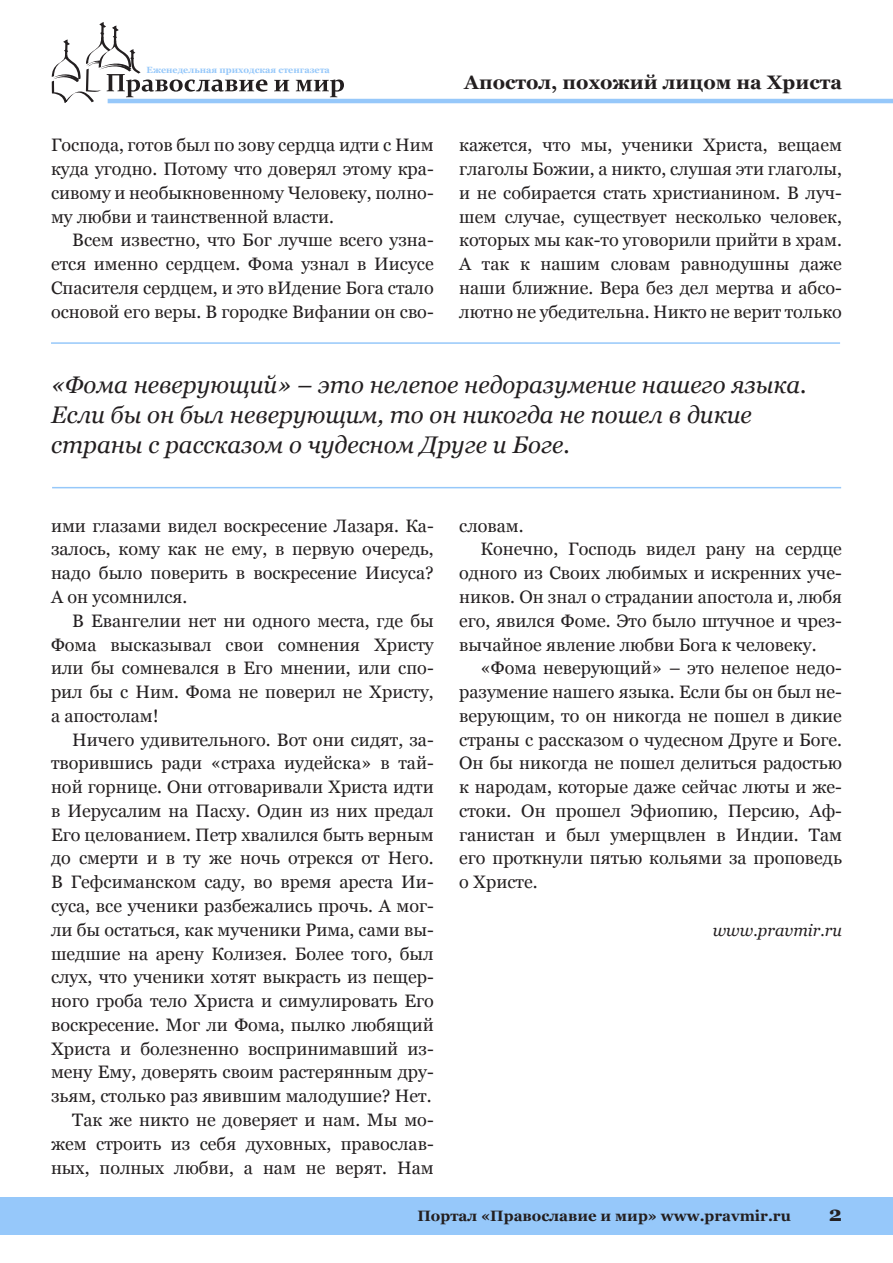
<style>
.page{position:relative;width:893px;height:1263px;background:#fff}
.page>*{position:absolute;margin:0;border:0;box-sizing:border-box;transform-origin:0 0}
.Text{font:italic 24px/30px "Georgia";color:#231f20}
.t1{font:700 21px "Georgia";color:#231f20}
.Podzagolovok{font:700 19.5px "Georgia";color:#231f20}
.Text-2{font:18px/23.7px "Georgia";color:#231f20;text-align:justify}
.Bibliography{font:italic 16.5px "Georgia";color:#231f20}
.t2{font:700 15px "Georgia";color:#231f20}
.t3{font:700 9px "Georgia";color:#96c8fa}
</style>
<div class="page">
<svg style="left:52px;top:22px;width:215px;height:81px"></svg>
<svg style="left:274px;top:80px;width:15px;height:11px"></svg>
<svg style="left:296px;top:79px;width:48px;height:18px"></svg>
<hr style="left:108px;top:99px;width:785px;height:4px;background:#96c8fa">
<div style="left:0;top:1197px;width:893px;height:37px;background:#96c8fa"></div>
<hr style="left:51px;top:342px;width:789px;height:2px;background:#96c8fa">
<hr style="left:52px;top:487px;width:789px;height:1px;background:#96c8fa">
<p class="t3" style="left:147px;top:64px;width:185px">Еженедельная приходская стенгазета</p>
<p class="Text-2" style="left:51px;top:134px;width:384px">Господа, готов был по зову сердца идти с Ним куда угодно. Потому что доверял этому кра&shy;сивому и необыкновенному Человеку, полно&shy;му любви и таинственной власти.</p>
<p class="Text-2" style="left:51px;top:229px;width:384px;text-indent:21px">Всем известно, что Бог лучше всего узна&shy;ется именно сердцем. Фома узнал в Иисусе Спасителя сердцем, и это вИдение Бога стало основой его веры. В городке Вифании он сво-</p>
<p class="Podzagolovok" style="left:464px;top:69px;width:379px">Апостол, похожий лицом на Христа</p>
<p class="Text-2" style="left:459px;top:134px;width:384px">кажется, что мы, ученики Христа, вещаем глаголы Божии, а никто, слушая эти глаголы, и не собирается стать христианином. В луч&shy;шем случае, существует несколько человек, которых мы как-то уговорили прийти в храм.<br>А так к нашим словам равнодушны даже наши ближние. Вера без дел мертва и абсо&shy;лютно не убедительна. Никто не верит только</p>
<p class="Text" style="left:51px;top:370px;width:757px">«Фома неверующий» – это нелепое недоразумение нашего языка.<br>Если бы он был неверующим, то он никогда не пошел в дикие страны с рассказом о чудесном Друге и Боге.</p>
<p class="Text-2" style="left:51px;top:514px;width:384px">ими глазами видел воскресение Лазаря. Ка&shy;залось, кому как не ему, в первую очередь, надо было поверить в воскресение Иисуса?<br>А он усомнился.</p>
<p class="Text-2" style="left:51px;top:609px;width:384px;text-indent:21px">В Евангелии нет ни одного места, где бы Фома высказывал свои сомнения Христу или бы сомневался в Его мнении, или спо&shy;рил бы с Ним. Фома не поверил не Христу, а апостолам!</p>
<p class="Text-2" style="left:51px;top:728px;width:384px;text-indent:21px">Ничего удивительного. Вот они сидят, за&shy;творившись ради «страха иудейска» в тай&shy;ной горнице. Они отговаривали Христа идти в Иерусалим на Пасху. Один из них предал Его целованием. Петр хвалился быть верным до смерти и в ту же ночь отрекся от Него.<br>В Гефсиманском саду, во время ареста Ии&shy;суса, все ученики разбежались прочь. А мог&shy;ли бы остаться, как мученики Рима, сами вы&shy;шедшие на арену Колизея. Более того, был слух, что ученики хотят выкрасть из пещер&shy;ного гроба тело Христа и симулировать Его воскресение. Мог ли Фома, пылко любящий Христа и болезненно воспринимавший из&shy;мену Ему, доверять своим растерянным дру&shy;зьям, столько раз явившим малодушие? Нет.</p>
<p class="Text-2" style="left:51px;top:1108px;width:384px;text-indent:21px">Так же никто не доверяет и нам. Мы мо&shy;жем строить из себя духовных, православ&shy;ных, полных любви, а нам не верят. Нам</p>
<p class="Text-2" style="left:459px;top:514px;width:66px">словам.</p>
<p class="Text-2" style="left:459px;top:538px;width:384px;text-indent:21px">Конечно, Господь видел рану на сердце одного из Своих любимых и искренних уче&shy;ников. Он знал о страдании апостола и, любя его, явился Фоме. Это было штучное и чрез&shy;вычайное явление любви Бога к человеку.</p>
<p class="Text-2" style="left:459px;top:657px;width:384px;text-indent:21px">«Фома неверующий» – это нелепое недо&shy;разумение нашего языка. Если бы он был не&shy;верующим, то он никогда не пошел в дикие страны с рассказом о чудесном Друге и Боге.<br>Он бы никогда не пошел делиться радостью к народам, которые даже сейчас люты и же&shy;стоки. Он прошел Эфиопию, Персию, Аф&shy;ганистан и был умерщвлен в Индии. Там его проткнули пятью кольями за проповедь о Христе.</p>
<p class="Bibliography" style="left:713px;top:920px;width:131px">www.pravmir.ru</p>
<p class="t2" style="left:417px;top:1206px;width:375px">Портал «Православие и мир» www.pravmir.ru</p>
<p class="t1" style="left:829px;top:1200px;width:15px">2</p>
</div>
